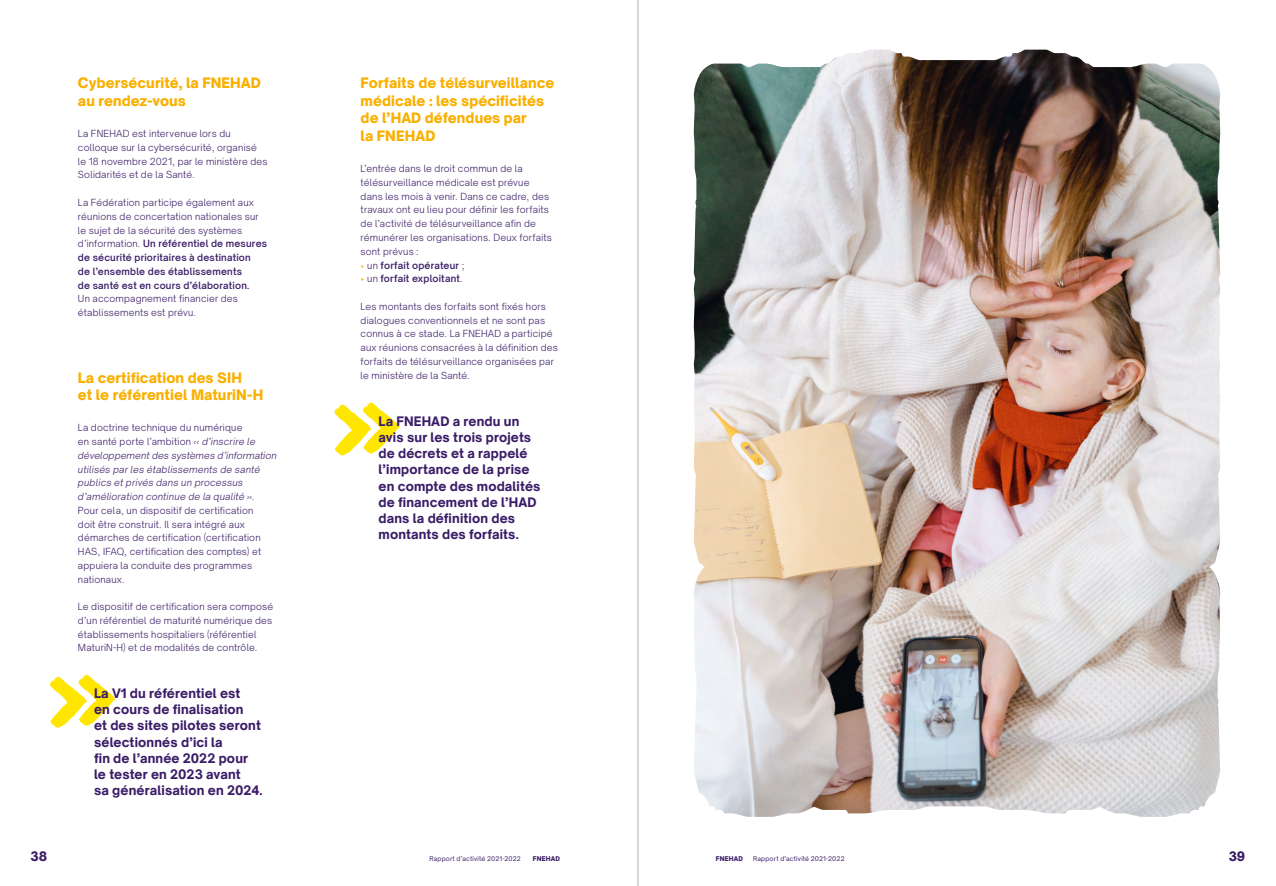
<style>
.page{position:relative;width:1276px;height:886px;background:#fff}
.page>*{position:absolute;margin:0;border:0;box-sizing:border-box;transform-origin:0 0}
.t1{font:900 13.75px/17.5px "Open Sauce Sans";letter-spacing:.005em;color:#f9b000}
.t2{font:800 12.5px/16.2px "Open Sauce Sans";letter-spacing:.01em;color:#3a1c67}
.t3{font:900 12.5px "Open Sauce Sans";color:#3a1c67}
.t4{font:300 9.38px/13.8px "Open Sauce Sans";letter-spacing:.025em;color:#3a1c67}
.t5{font:600 9.38px/13.8px "Open Sauce Sans";letter-spacing:.02em;color:#3a1c67}
.t6{font:6.25px "Open Sauce Sans";letter-spacing:.025em;color:#3a1c67}
.t7{font:900 6.25px "Open Sauce Sans";letter-spacing:.025em;color:#3a1c67}
.s1{font-weight:300}
.s2{font-style:italic}
.s3{color:#f9b000}
.s4{font-weight:600}
</style>
<div class="page">
<svg style="left:50px;top:675px;width:65px;height:53px"></svg>
<svg style="left:334px;top:403px;width:66px;height:52px"></svg>
<img style="left:694px;top:50px;width:526px;height:767px">
<hr style="left:638px;top:0;width:1px;height:886px;background:#b3b2b2">
<h1 class="t1" style="left:78px;top:74px;width:184px">Cybersécurité, la FNEHAD au rendez-vous</h1>
<p class="t4" style="left:78px;top:127px;width:191px">La FNEHAD est intervenue lors du colloque sur la cybersécurité, organisé<br>le 18 novembre 2021, par le ministère des Solidarités et de la Santé.</p>
<p class="t5" style="left:78px;top:195px;width:191px"><span class="s1">La Fédération participe également aux réunions de concertation nationales sur le sujet de la sécurité des systèmes d’information.</span> Un référentiel de mesures de sécurité prioritaires à destination<br>de l’ensemble des établissements<br>de santé est en cours d’élaboration.</p>
<p class="t4" style="left:78px;top:292px;width:161px">Un accompagnement financier des établissements est prévu.</p>
<h1 class="t1" style="left:78px;top:368px;width:187px">La certification des SIH<br>et le référentiel MaturiN-H</h1>
<p class="t4" style="left:78px;top:421px;width:200px">La doctrine technique du numérique<br>en santé porte l’ambition <span class="s2">« d’inscrire le développement des systèmes d’information utilisés par les établissements de santé publics et privés dans un processus d’amélioration continue de la qualité »</span>.<br>Pour cela, un dispositif de certification<br>doit être construit. Il sera intégré aux démarches de certification (certification HAS, IFAQ, certification des comptes) et appuiera la conduite des programmes nationaux.</p>
<p class="t4" style="left:78px;top:600px;width:197px">Le dispositif de certification sera composé d’un référentiel de maturité numérique des établissements hospitaliers (référentiel MaturiN-H) et de modalités de contrôle.</p>
<h2 class="t2" style="left:94px;top:685px;width:170px">La V1 du référentiel est<br>en cours de finalisation<br>et des sites pilotes seront sélectionnés d’ici la<br>fin de l’année 2022 pour le tester en 2023 avant<br>sa généralisation en 2024.</h2>
<h1 class="t1" style="left:361px;top:74px;width:195px">Forfaits de télésurveillance médicale : les spécificités de l’HAD défendues par<br>la FNEHAD</h1>
<p class="t4" style="left:361px;top:162px;width:193px">L’entrée dans le droit commun de la télésurveillance médicale est prévue dans les mois à venir. Dans ce cadre, des travaux ont eu lieu pour définir les forfaits de l’activité de télésurveillance afin de rémunérer les organisations. Deux forfaits sont prévus :<br><span class="s3">‣</span> un <span class="s4">forfait opérateur</span> ;<br><span class="s3">‣</span> un <span class="s4">forfait exploitant</span>.</p>
<p class="t4" style="left:361px;top:299px;width:199px">Les montants des forfaits sont fixés hors dialogues conventionnels et ne sont pas connus à ce stade. La FNEHAD a participé aux réunions consacrées à la définition des forfaits de télésurveillance organisées par le ministère de la Santé.</p>
<h2 class="t2" style="left:378px;top:413px;width:163px">La FNEHAD a rendu un avis sur les trois projets de décrets et a rappelé l’importance de la prise en compte des modalités de financement de l’HAD dans la définition des montants des forfaits.</h2>
<h2 class="t3" style="left:31px;top:848px;width:18px">38</h2>
<p class="t6" style="left:429px;top:855px;width:93px">Rapport d’activité 2021-2022</p>
<p class="t7" style="left:533px;top:855px;width:29px">FNEHAD</p>
<p class="t7" style="left:716px;top:855px;width:29px">FNEHAD</p>
<p class="t6" style="left:753px;top:855px;width:93px">Rapport d’activité 2021-2022</p>
<h2 class="t3" style="left:1228px;top:848px;width:18px">39</h2>
</div>
